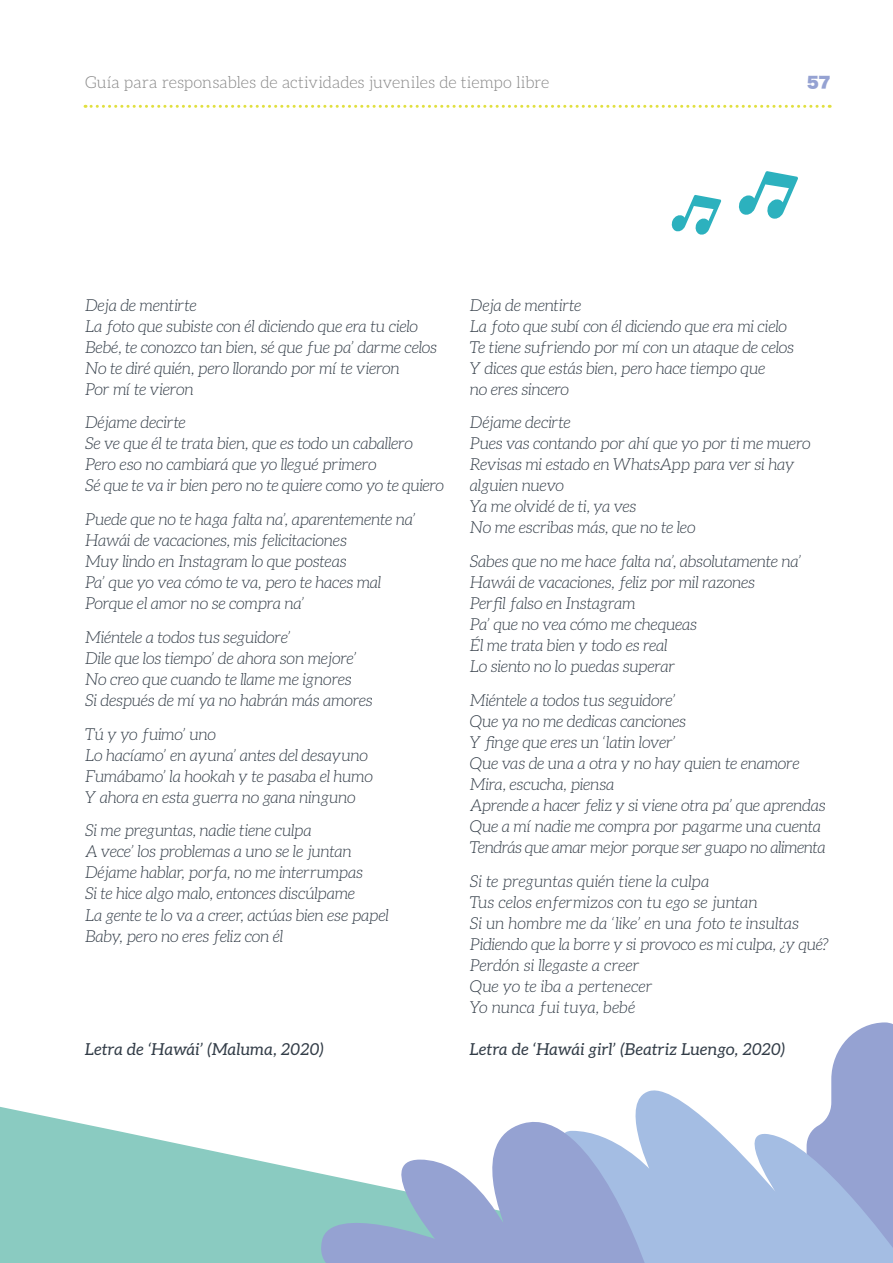
<style>
.page{position:relative;width:893px;height:1263px;background:#fff}
.page>*{position:absolute;margin:0;border:0;box-sizing:border-box;transform-origin:0 0}
.t1{font:italic 300 16.5px/21px "Aleo";letter-spacing:-.015em;color:#323c47}
.t2{font:italic 16.5px "Aleo";letter-spacing:.015em;color:#323c47}
.t3{font:300 16.5px "Aleo";color:#878787}
.t4{font:15px "Hiragino Sans W9";color:#95a2d2}
</style>
<div class="page">
<svg style="left:85px;top:105px;width:745px;height:3px"></svg>
<svg style="left:0;top:1106px;width:315px;height:157px;fill:#8acbc1"></svg>
<svg style="left:831px;top:1022px;width:62px;height:59px"></svg>
<svg style="left:637px;top:1081px;width:256px;height:182px;fill:#a4bde3"></svg>
<svg style="left:315px;top:1103px;width:334px;height:160px"></svg>
<svg style="left:738px;top:171px;width:60px;height:48px"></svg>
<svg style="left:671px;top:195px;width:50px;height:40px"></svg>
<p class="t3" style="left:85px;top:74px;width:466px">Guía para responsables de actividades juveniles de tiempo libre</p>
<p class="t4" style="left:807px;top:75px;width:26px">57</p>
<p class="t1" style="left:85px;top:294px;width:354px">Deja de mentirte<br>La foto que subiste con él diciendo que era tu cielo Bebé, te conozco tan bien, sé que fue pa’ darme celos No te diré quién, pero llorando por mí te vieron<br>Por mí te vieron</p>
<p class="t1" style="left:85px;top:412px;width:361px">Déjame decirte<br>Se ve que él te trata bien, que es todo un caballero Pero eso no cambiará que yo llegué primero<br>Sé que te va ir bien pero no te quiere como yo te quiero</p>
<p class="t1" style="left:85px;top:509px;width:332px">Puede que no te haga falta na’, aparentemente na’ Hawái de vacaciones, mis felicitaciones<br>Muy lindo en Instagram lo que posteas<br>Pa’ que yo vea cómo te va, pero te haces mal Porque el amor no se compra na’</p>
<p class="t1" style="left:85px;top:626px;width:289px">Miéntele a todos tus seguidore’<br>Dile que los tiempo’ de ahora son mejore’ No creo que cuando te llame me ignores<br>Si después de mí ya no habrán más amores</p>
<p class="t1" style="left:85px;top:723px;width:290px">Tú y yo fuimo’ uno<br>Lo hacíamo’ en ayuna’ antes del desayuno<br>Fumábamo’ la hookah y te pasaba el humo<br>Y ahora en esta guerra no gana ninguno</p>
<p class="t1" style="left:85px;top:820px;width:305px">Si me preguntas, nadie tiene culpa<br>A vece’ los problemas a uno se le juntan Déjame hablar, porfa, no me interrumpas<br>Si te hice algo malo, entonces discúlpame<br>La gente te lo va a creer, actúas bien ese papel Baby, pero no eres feliz con él</p>
<p class="t1" style="left:470px;top:294px;width:326px">Deja de mentirte<br>La foto que subí con él diciendo que era mi cielo Te tiene sufriendo por mí con un ataque de celos Y dices que estás bien, pero hace tiempo que<br>no eres sincero</p>
<p class="t1" style="left:470px;top:412px;width:342px">Déjame decirte<br>Pues vas contando por ahí que yo por ti me muero<br>Revisas mi estado en WhatsApp para ver si hay alguien nuevo<br>Ya me olvidé de ti, ya ves<br>No me escribas más, que no te leo</p>
<p class="t1" style="left:470px;top:551px;width:333px">Sabes que no me hace falta na’, absolutamente na’ Hawái de vacaciones, feliz por mil razones<br>Perfil falso en Instagram<br>Pa’ que no vea cómo me chequeas<br>Él me trata bien y todo es real<br>Lo siento no lo puedas superar</p>
<p class="t1" style="left:470px;top:690px;width:357px">Miéntele a todos tus seguidore’<br>Que ya no me dedicas canciones<br>Y finge que eres un ‘latin lover’<br>Que vas de una a otra y no hay quien te enamore Mira, escucha, piensa<br>Aprende a hacer feliz y si viene otra pa’ que aprendas Que a mí nadie me compra por pagarme una cuenta Tendrás que amar mejor porque ser guapo no alimenta</p>
<p class="t1" style="left:470px;top:870px;width:360px">Si te preguntas quién tiene la culpa<br>Tus celos enfermizos con tu ego se juntan<br>Si un hombre me da ‘like’ en una foto te insultas Pidiendo que la borre y si provoco es mi culpa, ¿y qué?<br>Perdón si llegaste a creer<br>Que yo te iba a pertenecer<br>Yo nunca fui tuya, bebé</p>
<p class="t2" style="left:85px;top:1040px;width:240px">Letra de ‘Hawái’ (Maluma, 2020)</p>
<p class="t2" style="left:470px;top:1040px;width:317px">Letra de ‘Hawái girl’ (Beatriz Luengo, 2020)</p>
</div>
